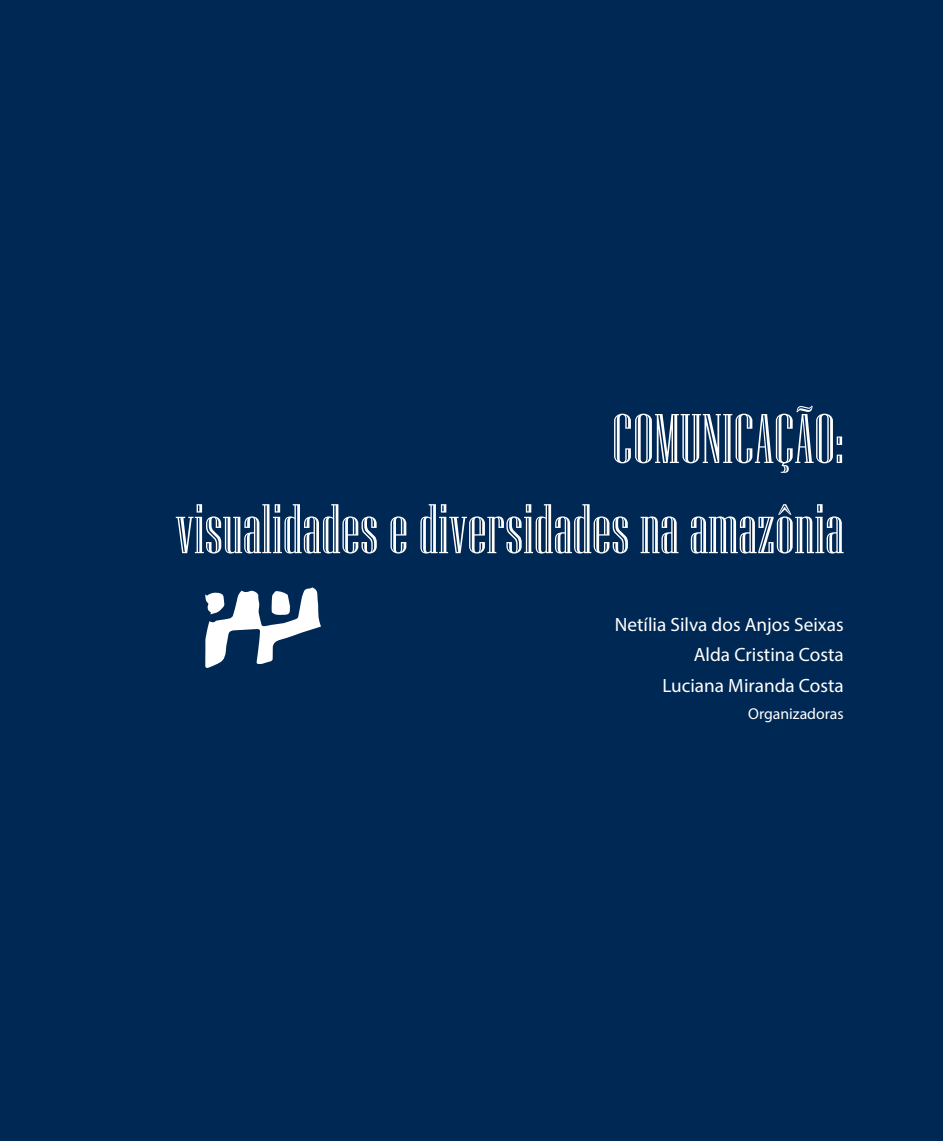
<style>
.page{position:relative;width:943px;height:1141px;background:#002854}
.page>*{position:absolute;margin:0;border:0;box-sizing:border-box;transform-origin:0 0}
.t1{font:70px/90.1px "Niagara Engraved";color:#fff;text-align:right}
.t2{font:19.25px/30.6px "Myriad Pro";color:#fff;text-align:right}
.t3{font:15.75px "Myriad Pro";color:#fff}
</style>
<div class="page">
<svg style="left:205px;top:587px;width:116px;height:81px"></svg>
<h1 class="t1" style="left:175px;top:394px;width:670px">COMUNICAÇÃO:<br>visualidades e diversidades na amazônia</h1>
<p class="t2" style="left:615px;top:609px;width:230px">Netília Silva dos Anjos Seixas<br>Alda Cristina Costa<br>Luciana Miranda Costa</p>
<p class="t3" style="left:748px;top:704px;width:97px">Organizadoras</p>
</div>
